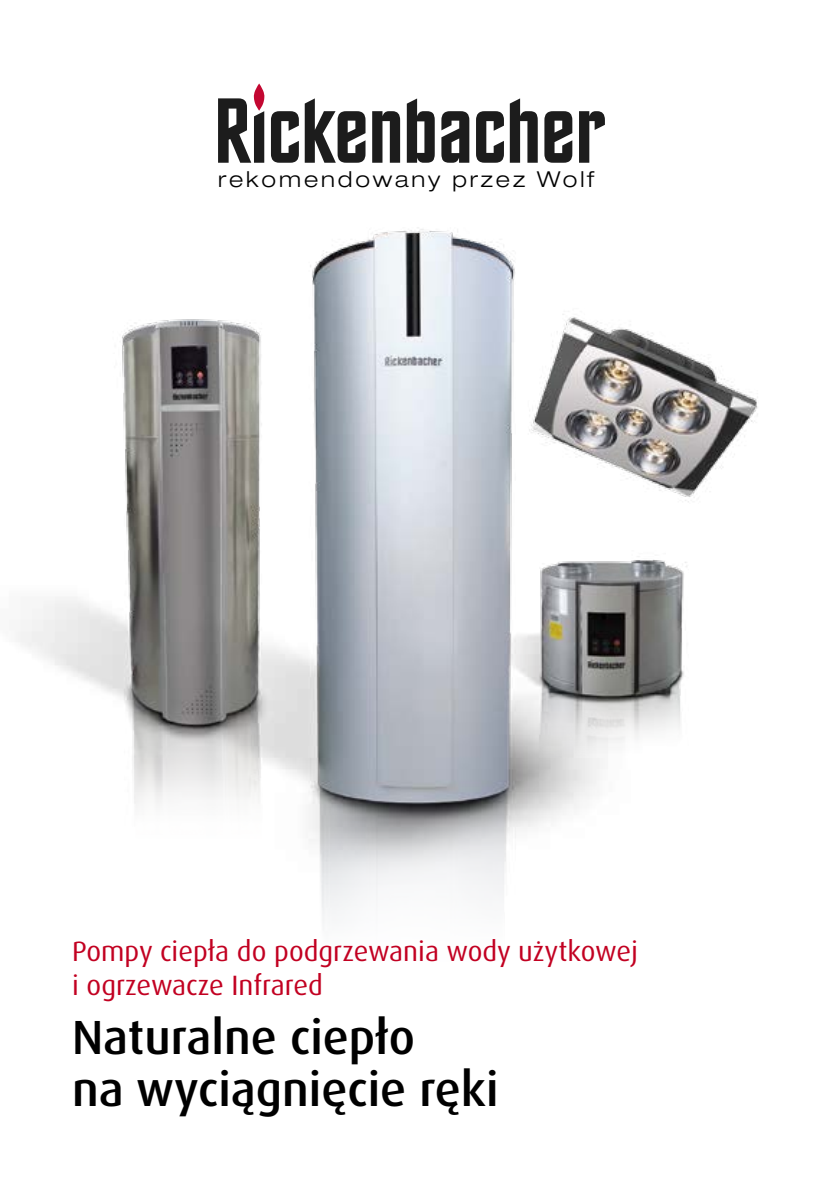
<style>
.page{position:relative;width:823px;height:1191px;background:#fff}
.page>*{position:absolute;margin:0;border:0;box-sizing:border-box;transform-origin:0 0}
.t1{font:500 48px/52px "Dax Pro";color:#000}
.t2{font:28px/33.6px "Dax Pro";color:#c20021}
.t3{font:300 expanded 22px "Helvetica Neue LT Pro";letter-spacing:.13em;color:#000}
</style>
<div class="page">
<img style="left:18px;top:227px;width:740px;height:696px">
<svg style="left:218px;top:83px;width:386px;height:80px"></svg>
<hr style="left:0;top:0;width:1px;height:1191px;background:#878786">
<p class="t3" style="left:218px;top:166px;width:377px">rekomendowany przez Wolf</p>
<p class="t2" style="left:72px;top:934px;width:567px">Pompy ciepła do podgrzewania wody użytkowej i ogrzewacze Infrared</p>
<h1 class="t1" style="left:72px;top:1011px;width:428px">Naturalne ciepło<br>na wyciągnięcie ręki</h1>
</div>
